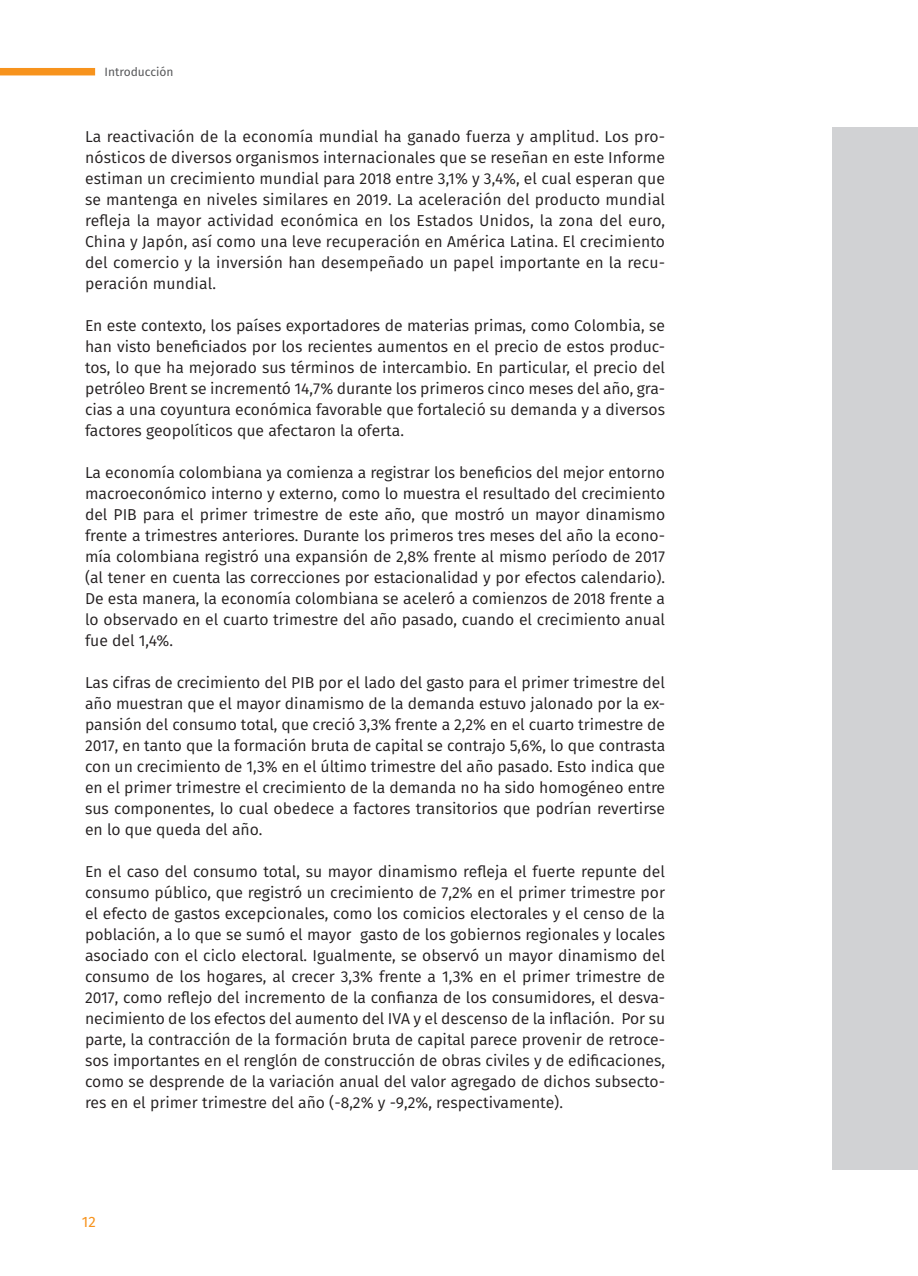
<style>
.page{position:relative;width:918px;height:1276px;background:#fff}
.page>*{position:absolute;margin:0;border:0;box-sizing:border-box;transform-origin:0 0}
.t1{font:15.75px/21px "Fira Sans";color:#231f20;text-align:justify}
.t2{font:15px "Fira Sans";color:#f7931d}
.t3{font:12px "Fira Sans";color:#57585a}
</style>
<div class="page">
<div style="left:833px;top:128px;width:85px;height:1041px;background:#d1d2d4"></div>
<div style="left:0;top:68px;width:95px;height:7px;background:#f7931d"></div>
<p class="t3" style="left:105px;top:63px;width:70px">Introducción</p>
<p class="t1" style="left:85px;top:126px;width:582px">La reactivación de la economía mundial ha ganado fuerza y amplitud. Los pro&shy;nósticos de diversos organismos internacionales que se reseñan en este Informe estiman un crecimiento mundial para 2018 entre 3,1% y 3,4%, el cual esperan que se mantenga en niveles similares en 2019. La aceleración del producto mundial refleja la mayor actividad económica en los Estados Unidos, la zona del euro, China y Japón, así como una leve recuperación en América Latina. El crecimiento del comercio y la inversión han desempeñado un papel importante en la recu&shy;peración mundial.</p>
<p class="t1" style="left:85px;top:315px;width:582px">En este contexto, los países exportadores de materias primas, como Colombia, se han visto beneficiados por los recientes aumentos en el precio de estos produc&shy;tos, lo que ha mejorado sus términos de intercambio. En particular, el precio del petróleo Brent se incrementó 14,7% durante los primeros cinco meses del año, gra&shy;cias a una coyuntura económica favorable que fortaleció su demanda y a diversos factores geopolíticos que afectaron la oferta.</p>
<p class="t1" style="left:85px;top:462px;width:582px">La economía colombiana ya comienza a registrar los beneficios del mejor entorno macroeconómico interno y externo, como lo muestra el resultado del crecimiento del PIB para el primer trimestre de este año, que mostró un mayor dinamismo frente a trimestres anteriores. Durante los primeros tres meses del año la econo&shy;mía colombiana registró una expansión de 2,8% frente al mismo período de 2017 (al tener en cuenta las correcciones por estacionalidad y por efectos calendario).<br>De esta manera, la economía colombiana se aceleró a comienzos de 2018 frente a lo observado en el cuarto trimestre del año pasado, cuando el crecimiento anual fue del 1,4%.</p>
<p class="t1" style="left:85px;top:672px;width:582px">Las cifras de crecimiento del PIB por el lado del gasto para el primer trimestre del año muestran que el mayor dinamismo de la demanda estuvo jalonado por la ex&shy;pansión del consumo total, que creció 3,3% frente a 2,2% en el cuarto trimestre de 2017, en tanto que la formación bruta de capital se contrajo 5,6%, lo que contrasta con un crecimiento de 1,3% en el último trimestre del año pasado. Esto indica que en el primer trimestre el crecimiento de la demanda no ha sido homogéneo entre sus componentes, lo cual obedece a factores transitorios que podrían revertirse en lo que queda del año.</p>
<p class="t1" style="left:85px;top:861px;width:582px">En el caso del consumo total, su mayor dinamismo refleja el fuerte repunte del consumo público, que registró un crecimiento de 7,2% en el primer trimestre por el efecto de gastos excepcionales, como los comicios electorales y el censo de la población, a lo que se sumó el mayor gasto de los gobiernos regionales y locales asociado con el ciclo electoral. Igualmente, se observó un mayor dinamismo del consumo de los hogares, al crecer 3,3% frente a 1,3% en el primer trimestre de 2017, como reflejo del incremento de la confianza de los consumidores, el desva&shy;necimiento de los efectos del aumento del IVA y el descenso de la inflación. Por su parte, la contracción de la formación bruta de capital parece provenir de retroce&shy;sos importantes en el renglón de construcción de obras civiles y de edificaciones, como se desprende de la variación anual del valor agregado de dichos subsecto&shy;res en el primer trimestre del año (-8,2% y -9,2%, respectivamente).</p>
<p class="t2" style="left:82px;top:1210px;width:15px">12</p>
</div>
